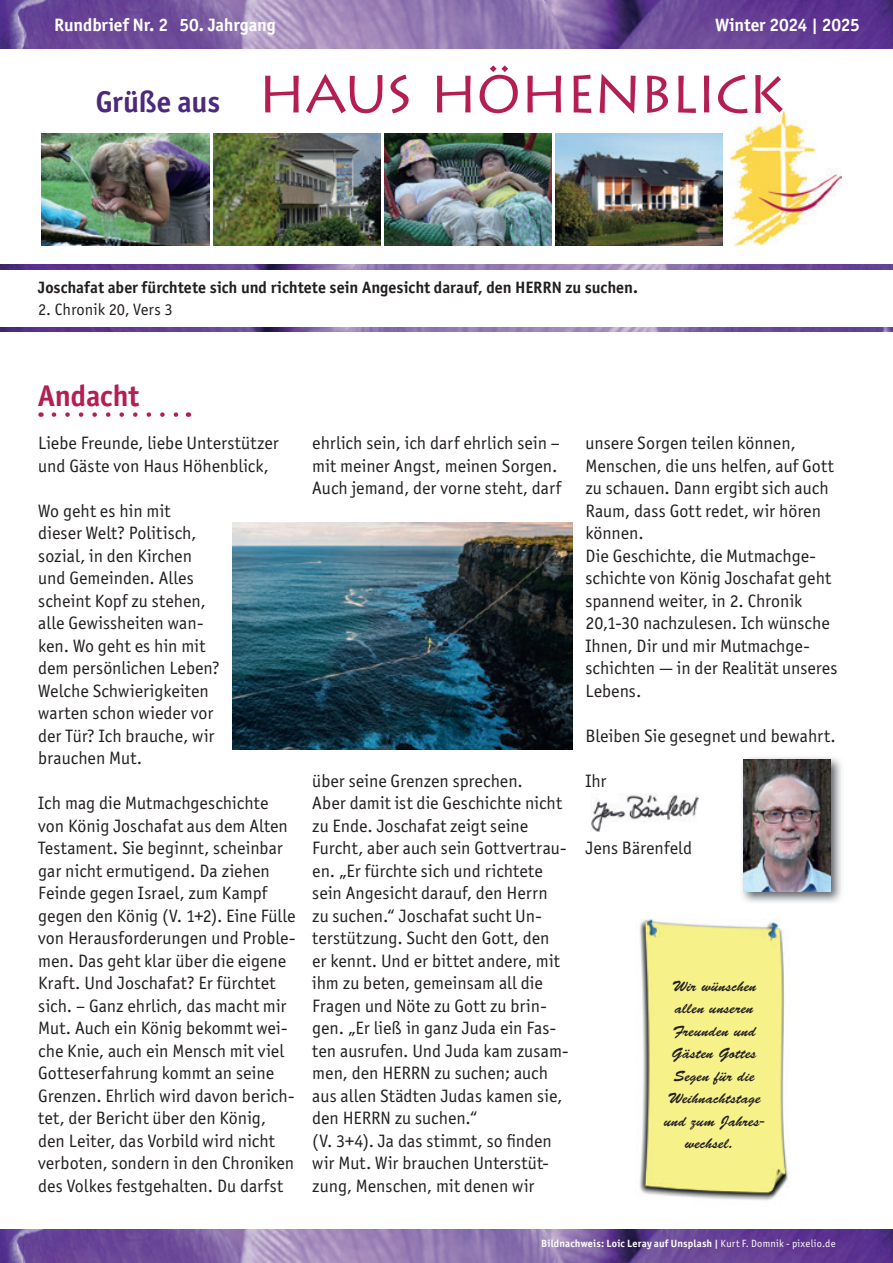
<style>
.page{position:relative;width:893px;height:1263px;background:#fff}
.page>*{position:absolute;margin:0;border:0;box-sizing:border-box;transform-origin:0 0}
.t1{font:52.5px "Lithograph";letter-spacing:-.04em;color:#b41e53}
.t2{font:700 30px "Officina Sans ITC Std";letter-spacing:-.005em;color:#b41e53}
.t3{font:18px/22.5px "Officina Sans ITC Std";letter-spacing:.005em;color:#231f20}
.t4{font:700 18px "Officina Sans ITC Std";letter-spacing:-.005em;color:#fff}
.t5{font:700 16.5px "Officina Sans ITC Std";color:#231f20}
.t6{font:16.5px "Officina Sans ITC Std";color:#231f20}
.t7{font:15px "Brush Script Std";letter-spacing:.01em;color:#231f20}
.t8{font:700 10.5px "Officina Sans ITC Std";letter-spacing:.015em;color:#fff}
.s1{font-family:"Officina Sans ITC Std";font-weight:700;font-size:30px;color:#4d297d}
.s2{font-weight:400}
</style>
<div class="page">
<img style="left:0;top:0;width:893px;height:49px">
<img style="left:42px;top:134px;width:167px;height:111px">
<img style="left:213px;top:134px;width:167px;height:111px">
<img style="left:384px;top:134px;width:167px;height:111px">
<img style="left:731px;top:111px;width:111px;height:134px">
<img style="left:555px;top:134px;width:167px;height:111px">
<svg style="left:54px;top:412px;width:125px;height:5px"></svg>
<img style="left:0;top:327px;width:893px;height:4px">
<img style="left:0;top:1229px;width:893px;height:34px">
<img style="left:0;top:265px;width:893px;height:4px">
<img style="left:742px;top:757px;width:100px;height:146px">
<img style="left:743px;top:759px;width:87px;height:132px">
<img style="left:591px;top:795px;width:108px;height:37px">
<img style="left:233px;top:523px;width:339px;height:226px">
<img style="left:639px;top:919px;width:151px;height:282px">
<p class="t4" style="left:54px;top:14px;width:223px">Rundbrief Nr. 2 50. Jahrgang</p>
<p class="t4" style="left:715px;top:14px;width:146px">Winter 2024 | 2025</p>
<h1 class="t1" style="left:96px;top:64px;width:691px"><span class="s1">Grüße aus</span> HAUS HÖHENBLICK</h1>
<p class="t5" style="left:38px;top:277px;width:601px">Joschafat aber fürchtete sich und richtete sein Angesicht darauf, den HERRN zu suchen.</p>
<p class="t6" style="left:38px;top:300px;width:136px">2. Chronik 20, Vers 3</p>
<h2 class="t2" style="left:38px;top:377px;width:103px">Andacht</h2>
<p class="t3" style="left:38px;top:432px;width:242px">Liebe Freunde, liebe Unterstützer und Gäste von Haus Höhenblick,</p>
<p class="t3" style="left:38px;top:499px;width:183px">Wo geht es hin mit<br>dieser Welt? Politisch, sozial, in den Kirchen und Gemeinden. Alles scheint Kopf zu stehen, alle Gewissheiten wan&shy;ken. Wo geht es hin mit dem persönlichen Leben?<br>Welche Schwierigkeiten warten schon wieder vor der Tür? Ich brauche, wir brauchen Mut.</p>
<p class="t3" style="left:38px;top:792px;width:259px">Ich mag die Mutmachgeschichte von König Joschafat aus dem Alten Testament. Sie beginnt, scheinbar gar nicht ermutigend. Da ziehen Feinde gegen Israel, zum Kampf gegen den König (V. 1+2). Eine Fülle von Herausforderungen und Proble&shy;men. Das geht klar über die eigene Kraft. Und Joschafat? Er fürchtet sich. – Ganz ehrlich, das macht mir Mut. Auch ein König bekommt wei&shy;che Knie, auch ein Mensch mit viel Gotteserfahrung kommt an seine Grenzen. Ehrlich wird davon berich&shy;tet, der Bericht über den König, den Leiter, das Vorbild wird nicht verboten, sondern in den Chroniken des Volkes festgehalten. Du darfst</p>
<p class="t3" style="left:312px;top:432px;width:250px">ehrlich sein, ich darf ehrlich sein – mit meiner Angst, meinen Sorgen.<br>Auch jemand, der vorne steht, darf</p>
<p class="t3" style="left:312px;top:769px;width:258px">über seine Grenzen sprechen.<br>Aber damit ist die Geschichte nicht zu Ende. Joschafat zeigt seine<br>Furcht, aber auch sein Gottvertrau&shy;en. „Er fürchte sich und richtete sein Angesicht darauf, den Herrn zu suchen.“ Joschafat sucht Un&shy;terstützung. Sucht den Gott, den<br>er kennt. Und er bittet andere, mit ihm zu beten, gemeinsam all die<br>Fragen und Nöte zu Gott zu brin&shy;gen. „Er ließ in ganz Juda ein Fas&shy;ten ausrufen. Und Juda kam zusam&shy;men, den HERRN zu suchen; auch aus allen Städten Judas kamen sie, den HERRN zu suchen.“<br>(V. 3+4). Ja das stimmt, so nden wir Mut. Wir brauchen Unterstüt&shy;zung, Menschen, mit denen wir</p>
<p class="t3" style="left:585px;top:432px;width:254px">unsere Sorgen teilen können,<br>Menschen, die uns helfen, auf Gott zu schauen. Dann ergibt sich auch<br>Raum, dass Gott redet, wir hören können.<br>Die Geschichte, die Mutmachge&shy;schichte von König Joschafat geht spannend weiter, in 2. Chronik<br>20,1-30 nachzulesen. Ich wünsche<br>Ihnen, Dir und mir Mutmachge&shy;schichten — in der Realität unseres<br>Lebens.</p>
<p class="t3" style="left:585px;top:724px;width:252px">Bleiben Sie gesegnet und bewahrt.</p>
<p class="t3" style="left:585px;top:769px;width:23px">Ihr</p>
<p class="t3" style="left:585px;top:837px;width:108px">Jens Bärenfeld</p>
<p class="t7" style="left:672px;top:977px;width:86px">Wir wünschen</p>
<p class="t7" style="left:675px;top:1000px;width:80px">allen unseren</p>
<p class="t7" style="left:673px;top:1022px;width:85px">Freunden und</p>
<p class="t7" style="left:672px;top:1045px;width:86px">Gästen Gottes</p>
<p class="t7" style="left:674px;top:1067px;width:82px">Segen für die</p>
<p class="t7" style="left:668px;top:1090px;width:95px">Weihnachtstage</p>
<p class="t7" style="left:664px;top:1112px;width:102px">und zum Jahres-</p>
<p class="t7" style="left:685px;top:1135px;width:49px">wechsel.</p>
<p class="t8" style="left:541px;top:1236px;width:296px">Bildnachweis: Loic Leray auf Unsplash | <span class="s2">Kurt F. Domnik - pixelio.de</span></p>
</div>
